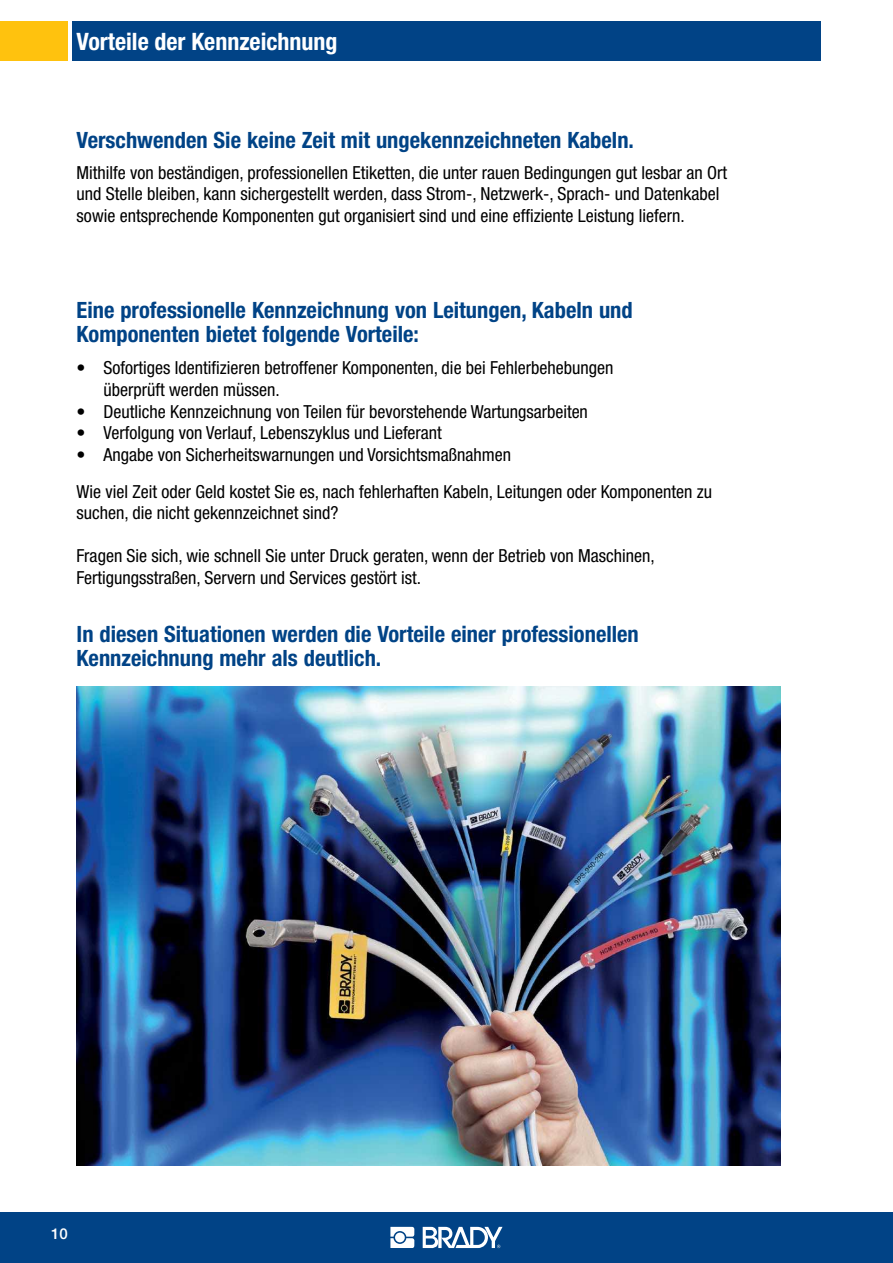
<style>
.page{position:relative;width:893px;height:1263px;background:#fff}
.page>*{position:absolute;margin:0;border:0;box-sizing:border-box;transform-origin:0 0}
.t1{font:700 condensed 24px "Helvetica Neue LT Pro";color:#fff}
.t2{font:700 condensed 22.5px/24px "Helvetica Neue LT Pro";color:#014386}
.t3{font:condensed 18px/21.6px "Helvetica Neue LT Pro";color:#000}
.t4{font:500 15px "Helvetica Neue LT Pro";color:#fff}
</style>
<div class="page">
<div style="left:0;top:1212px;width:893px;height:51px;background:#014386"></div>
<div style="left:72px;top:21px;width:749px;height:40px;background:#014386"></div>
<div style="left:0;top:21px;width:68px;height:40px;background:#ffc20e"></div>
<svg style="left:390px;top:1227px;width:24px;height:21px"></svg>
<div style="left:395px;top:1232px;width:10px;height:10px;background:#fff;border-radius:50%"></div>
<svg style="left:423px;top:1227px;width:79px;height:21px"></svg>
<img style="left:77px;top:686px;width:703px;height:479px">
<h1 class="t1" style="left:77px;top:27px;width:263px">Vorteile der Kennzeichnung</h1>
<p class="t2" style="left:77px;top:128px;width:559px">Verschwenden Sie keine Zeit mit ungekennzeichneten Kabeln.</p>
<p class="t3" style="left:77px;top:161px;width:652px">Mithilfe von beständigen, professionellen Etiketten, die unter rauen Bedingungen gut lesbar an Ort und Stelle bleiben, kann sichergestellt werden, dass Strom-, Netzwerk-, Sprach- und Datenkabel sowie entsprechende Komponenten gut organisiert sind und eine effiziente Leistung liefern.</p>
<p class="t2" style="left:77px;top:298px;width:558px">Eine professionelle Kennzeichnung von Leitungen, Kabeln und<br>Komponenten bietet folgende Vorteile:</p>
<p class="t3" style="left:104px;top:357px;width:511px;text-indent:-27px">• Sofortiges Identifizieren betroffener Komponenten, die bei Fehlerbehebungen überprüft werden müssen.</p>
<p class="t3" style="left:77px;top:400px;width:513px">• Deutliche Kennzeichnung von Teilen für bevorstehende Wartungsarbeiten</p>
<p class="t3" style="left:77px;top:422px;width:367px">• Verfolgung von Verlauf, Lebenszyklus und Lieferant</p>
<p class="t3" style="left:77px;top:443px;width:436px">• Angabe von Sicherheitswarnungen und Vorsichtsmaßnahmen</p>
<p class="t3" style="left:77px;top:480px;width:637px">Wie viel Zeit oder Geld kostet Sie es, nach fehlerhaften Kabeln, Leitungen oder Komponenten zu suchen, die nicht gekennzeichnet sind?</p>
<p class="t3" style="left:77px;top:545px;width:580px">Fragen Sie sich, wie schnell Sie unter Druck geraten, wenn der Betrieb von Maschinen,<br>Fertigungsstraßen, Servern und Services gestört ist.</p>
<p class="t2" style="left:77px;top:622px;width:564px">In diesen Situationen werden die Vorteile einer professionellen<br>Kennzeichnung mehr als deutlich.</p>
<p class="t4" style="left:51px;top:1224px;width:18px">10</p>
</div>
